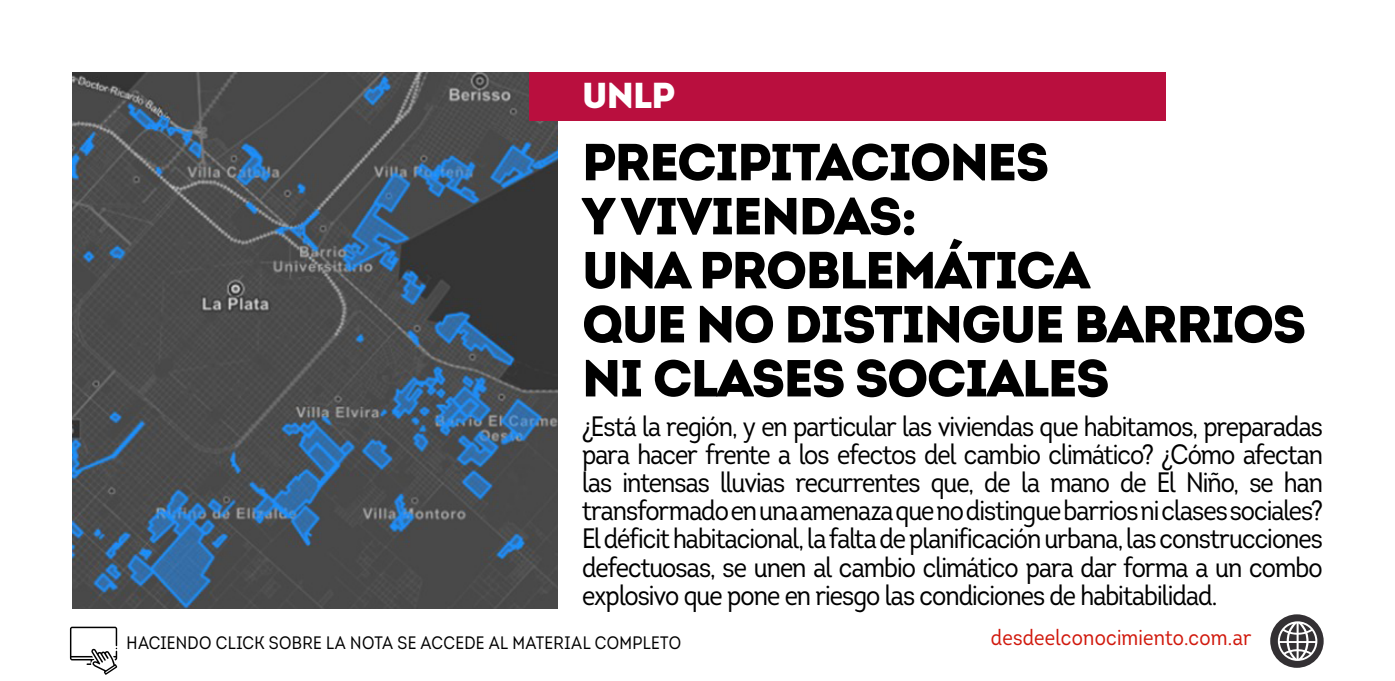
<style>
.page{position:relative;width:1395px;height:681px;background:#fff}
.page>*{position:absolute;margin:0;border:0;box-sizing:border-box;transform-origin:0 0}
.t1{font:900 52px/54px "Intro";letter-spacing:-.03em;color:#000}
.t2{font:900 36px "Intro";color:#fff}
.t3{font:28px/28px "Intro Cond";letter-spacing:-.035em;color:#000;text-align:justify}
.t4{font:22px "Intro Cond";letter-spacing:.01em;color:#d1190d}
.t5{font:18px "Intro Cond";letter-spacing:.02em;color:#000}
</style>
<div class="page">
<div style="left:1270px;top:614px;width:53px;height:53px;background:#333033;border-radius:50%"></div>
<svg style="left:1278px;top:621px;width:39px;height:39px"></svg>
<img style="left:72px;top:72px;width:486px;height:536px">
<div style="left:529px;top:72px;width:636px;height:48px;background:#b90f3e"></div>
<svg style="left:70px;top:626px;width:47px;height:48px"></svg>
<p class="t2" style="left:582px;top:72px;width:95px">UNLP</p>
<h1 class="t1" style="left:582px;top:134px;width:726px">PRECIPITACIONES<br>Y VIVIENDAS:<br>UNA PROBLEMÁTICA<br>QUE NO DISTINGUE BARRIOS<br>NI CLASES SOCIALES</h1>
<p class="t3" style="left:582px;top:412px;width:742px">¿Está la región, y en particular las viviendas que habitamos, preparadas para hacer frente a los efectos del cambio climático? ¿Cómo afectan las intensas lluvias recurrentes que, de la mano de El Niño, se han transformado en una amenaza que no distingue barrios ni clases sociales?<br>El déficit habitacional, la falta de planificación urbana, las construcciones defectuosas, se unen al cambio climático para dar forma a un combo explosivo que pone en riesgo las condiciones de habitabilidad.</p>
<p class="t5" style="left:127px;top:631px;width:556px">HACIENDO CLICK SOBRE LA NOTA SE ACCEDE AL MATERIAL COMPLETO</p>
<p class="t4" style="left:991px;top:623px;width:262px">desdeelconocimiento.com.ar</p>
</div>
